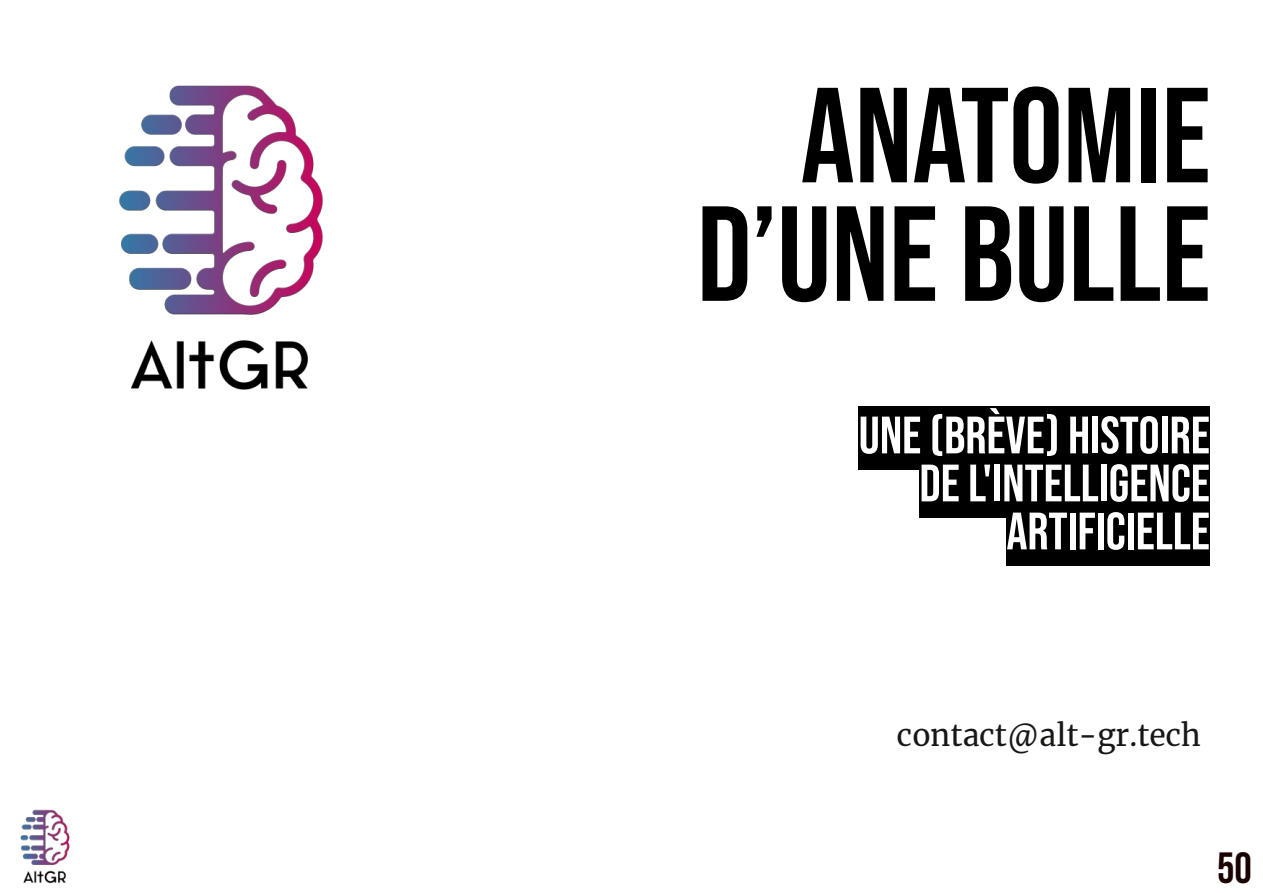
<style>
.page{position:relative;width:1263px;height:893px;background:#fff}
.page>*{position:absolute;margin:0;border:0;box-sizing:border-box;transform-origin:0 0}
.t1{font:135px/118.5px "Bebas Neue";color:#000;text-align:right}
.t2{font:52.5px/48px "Bebas Neue";color:#fff;text-align:right}
.t3{font:43.5px "Bebas Neue";color:#1c0000}
.t4{font:30px "Merriweather";color:#181715}
</style>
<div class="page">
<img style="left:119px;top:85px;width:204px;height:305px">
<div style="left:859px;top:406px;width:351px;height:63px;background:#000"></div>
<div style="left:919px;top:454px;width:291px;height:63px;background:#000"></div>
<div style="left:1006px;top:502px;width:204px;height:63px;background:#000"></div>
<img style="left:20px;top:809px;width:50px;height:75px">
<h1 class="t1" style="left:697px;top:83px;width:515px">ANATOMIE<br>D’UNE BULLE</h1>
<p class="t2" style="left:859px;top:414px;width:353px">UNE (BRÈVE) HISTOIRE<br>DE L'INTELLIGENCE<br>ARTIFICIELLE</p>
<p class="t4" style="left:897px;top:717px;width:306px">contact@alt-gr.tech</p>
<p class="t3" style="left:1217px;top:844px;width:36px">50</p>
</div>
